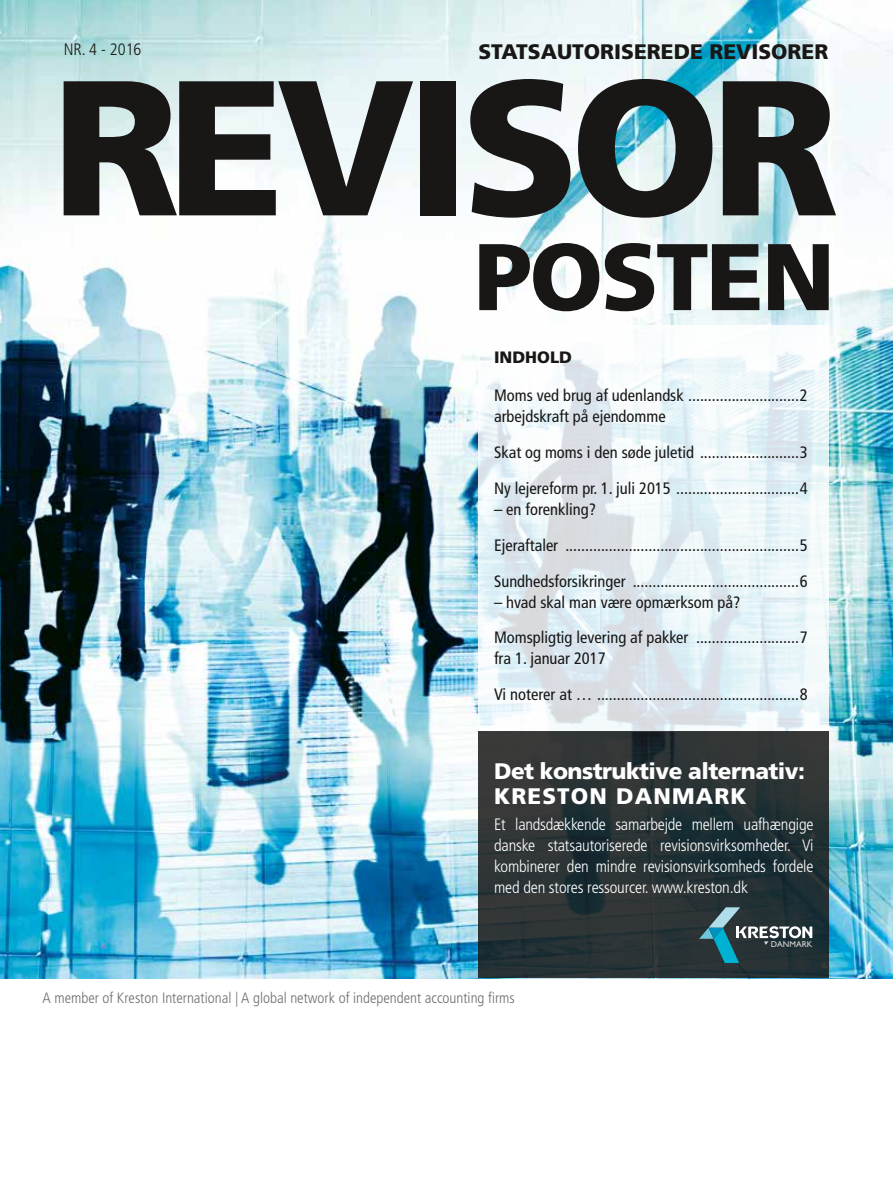
<style>
.page{position:relative;width:893px;height:1191px;background:#fff}
.page>*{position:absolute;margin:0;border:0;box-sizing:border-box;transform-origin:0 0}
.t1{font:900 192px "Frutiger";letter-spacing:-.045em;color:#181716}
.t2{font:900 94.5px "Frutiger";letter-spacing:-.025em;color:#181716}
.t3{font:900 22.5px/25.5px "Frutiger";letter-spacing:-.025em;color:#fff}
.t4{font:900 21px "Frutiger";color:#181716}
.t5{font:condensed 16.5px/35.8px "Frutiger";color:#181716}
.t6{font:300 condensed 16.5px/21px "Frutiger";letter-spacing:-.01em;color:#fff;text-align:justify}
.t7{font:300 condensed 16.5px "Frutiger";color:#181716}
.t8{font:900 16.5px "Frutiger";color:#181716}
.t9{font:300 condensed 15px "Frutiger";color:#6e6e6e}
.t10{font:8.4px "Gill Sans";color:#d9dada}
</style>
<div class="page">
<img style="left:0;top:0;width:893px;height:978px">
<svg style="left:478px;top:325px;width:351px;height:406px"></svg>
<svg style="left:478px;top:731px;width:351px;height:247px;fill:#2c3435"></svg>
<svg style="left:699px;top:907px;width:113px;height:56px"></svg>
<p class="t7" style="left:64px;top:40px;width:79px">NR. 4 - 2016</p>
<p class="t4" style="left:478px;top:39px;width:352px">STATSAUTORISEREDE REVISORER</p>
<h1 class="t1" style="left:52px;top:32px;width:789px">REVISOR</h1>
<h2 class="t2" style="left:474px;top:220px;width:362px">POSTEN</h2>
<p class="t8" style="left:494px;top:347px;width:79px">INDHOLD</p>
<p class="t5" style="left:494px;top:385px;width:315px;line-height:21px">Moms ved brug af udenlandsk ............................2 arbejdskraft på ejendomme</p>
<p class="t5" style="left:494px;top:434px;width:315px">Skat og moms i den søde juletid .........................3<br>Ny lejereform pr. 1. juli 2015 ...............................4</p>
<p class="t5" style="left:494px;top:491px;width:315px">– en forenkling?<br>Ejeraftaler ...........................................................5<br>Sundhedsforsikringer ..........................................6</p>
<p class="t5" style="left:494px;top:584px;width:315px">– hvad skal man være opmærksom på?<br>Momspligtig levering af pakker ..........................7</p>
<p class="t5" style="left:494px;top:641px;width:315px">fra 1. januar 2017<br>Vi noterer at … ...................................................8</p>
<h3 class="t3" style="left:494px;top:757px;width:312px">Det konstruktive alternativ:<br>KRESTON DANMARK</h3>
<p class="t6" style="left:494px;top:814px;width:321px">Et landsdækkende samarbejde mellem uafhængige danske statsautoriserede revisionsvirksomheder. Vi kombinerer den mindre revisionsvirksomheds fordele med den stores ressourcer. www.kreston.dk</p>
<p class="t9" style="left:43px;top:989px;width:474px">A member of Kreston International | A global network of independent accounting firms</p>
<p class="t10" style="left:771px;top:939px;width:43px">DANMARK</p>
</div>
